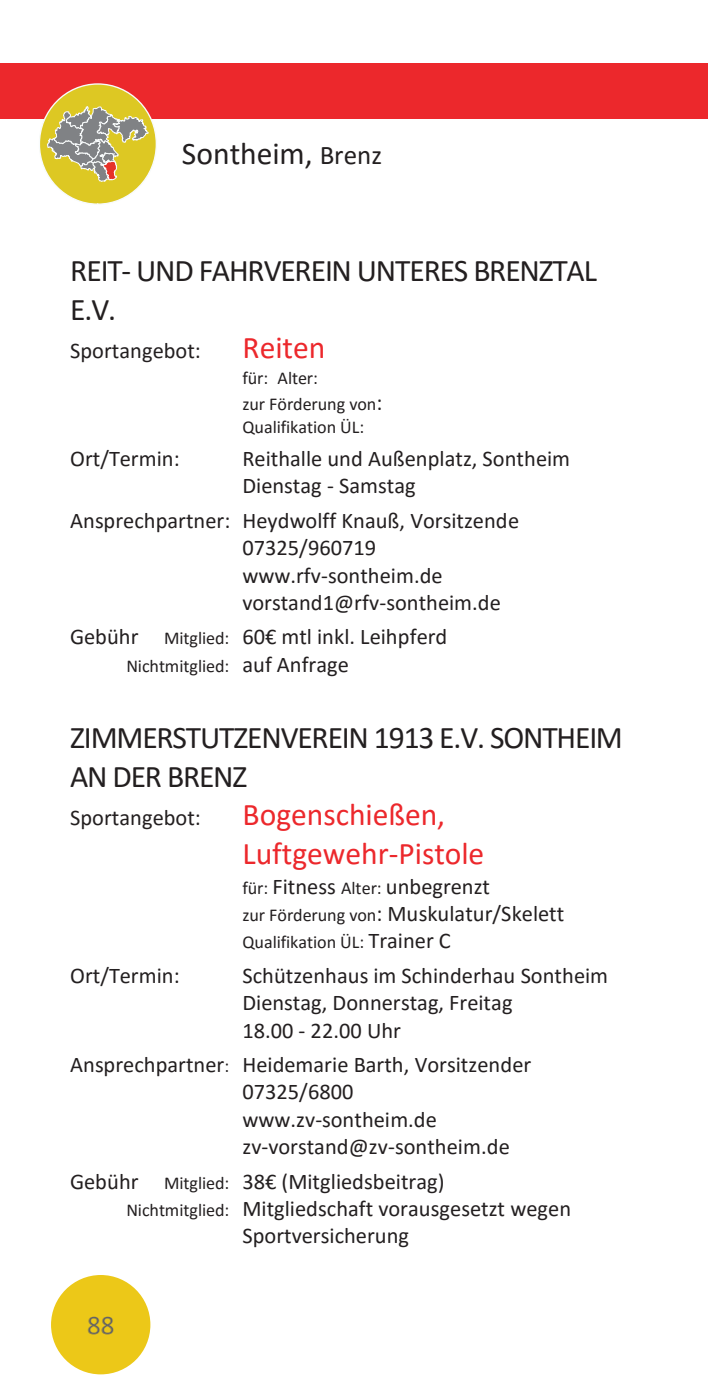
<style>
.page{position:relative;width:708px;height:1378px;background:#fff}
.page>*{position:absolute;margin:0;border:0;box-sizing:border-box;transform-origin:0 0}
.t1{font:31.5px/38.2px "Calibri";letter-spacing:-.035em;color:#231f20}
.t2{font:31.5px/38.2px "Calibri";color:#ec282c}
.t3{font:31.5px "Calibri";color:#231f20}
.t4{font:27px "Calibri";color:#636366}
.t5{font:22.5px/27.4px "Calibri";color:#231f20}
.t6{font:18px/26.1px "Calibri";letter-spacing:-.005em;color:#231f20}
.s1{font-size:27px}
.s2{font-size:22.5px}
.s3{font-size:18px}
</style>
<div class="page">
<div style="left:0;top:64px;width:708px;height:55px;background:#ec282c"></div>
<div style="left:51px;top:1275px;width:99px;height:99px;background:#ecc818;border-radius:50%"></div>
<div style="left:39px;top:84px;width:117px;height:120px;background:#ddc823;border-radius:50%"></div>
<svg style="left:47px;top:106px;width:102px;height:76px"></svg>
<h1 class="t3" style="left:182px;top:139px;width:202px">Sontheim, <span class="s1">Brenz</span></h1>
<h1 class="t1" style="left:70px;top:253px;width:528px">REIT- UND FAHRVEREIN UNTERES BRENZTAL<br>E.V.</h1>
<p class="t5" style="left:70px;top:337px;width:132px">Sportangebot:</p>
<h1 class="t2" style="left:242px;top:329px;width:84px">Reiten</h1>
<p class="t6" style="left:242px;top:365px;width:141px">für: Alter:<br>zur Förderung von<span class="s2">:</span></p>
<p class="t6" style="left:242px;top:414px;width:123px">Qualifikation ÜL:</p>
<p class="t5" style="left:70px;top:445px;width:111px">Ort/Termin:</p>
<p class="t5" style="left:242px;top:445px;width:329px">Reithalle und Außenplatz, Sontheim<br>Dienstag - Samstag</p>
<p class="t5" style="left:242px;top:507px;width:278px;text-indent:-172px">Ansprechpartner: Heydwolff Knauß, Vorsitzende<br>07325/960719 www.rfv-sontheim.de vorstand1@rfv-sontheim.de</p>
<p class="t5" style="left:70px;top:624px;width:379px">Gebühr <span class="s3">Mitglied:</span> 60€ mtl inkl. Leihpferd</p>
<p class="t6" style="left:126px;top:653px;width:224px">Nichtmitglied: <span class="s2">auf Anfrage</span></p>
<h1 class="t1" style="left:70px;top:719px;width:554px">ZIMMERSTUTZENVEREIN 1913 E.V. SONTHEIM<br>AN DER BRENZ</h1>
<p class="t5" style="left:70px;top:805px;width:132px">Sportangebot:</p>
<h1 class="t2" style="left:242px;top:797px;width:243px">Bogenschießen,<br>Luftgewehr-Pistole</h1>
<p class="t5" style="left:242px;top:873px;width:323px"><span class="s3">für:</span> Fitness <span class="s3">Alter:</span> unbegrenzt<br><span class="s3">zur Förderung von</span>: Muskulatur/Skelett</p>
<p class="t6" style="left:242px;top:930px;width:210px">Qualifikation ÜL: <span class="s2">Trainer C</span></p>
<p class="t5" style="left:70px;top:962px;width:111px">Ort/Termin:</p>
<p class="t5" style="left:242px;top:962px;width:367px">Schützenhaus im Schinderhau Sontheim<br>Dienstag, Donnerstag, Freitag<br>18.00 - 22.00 Uhr</p>
<p class="t5" style="left:242px;top:1051px;width:290px;text-indent:-172px">Ansprechpartner<span class="s3">:</span> Heidemarie Barth, Vorsitzender<br>07325/6800 www.zv-sontheim.de zv-vorstand@zv-sontheim.de</p>
<p class="t5" style="left:70px;top:1168px;width:376px">Gebühr <span class="s3">Mitglied:</span> 38€ (Mitgliedsbeitrag)</p>
<p class="t5" style="left:126px;top:1195px;width:446px"><span class="s3">Nichtmitglied:</span> Mitgliedschaft vorausgesetzt wegen</p>
<p class="t5" style="left:242px;top:1223px;width:168px">Sportversicherung</p>
<p class="t4" style="left:87px;top:1312px;width:29px">88</p>
</div>
